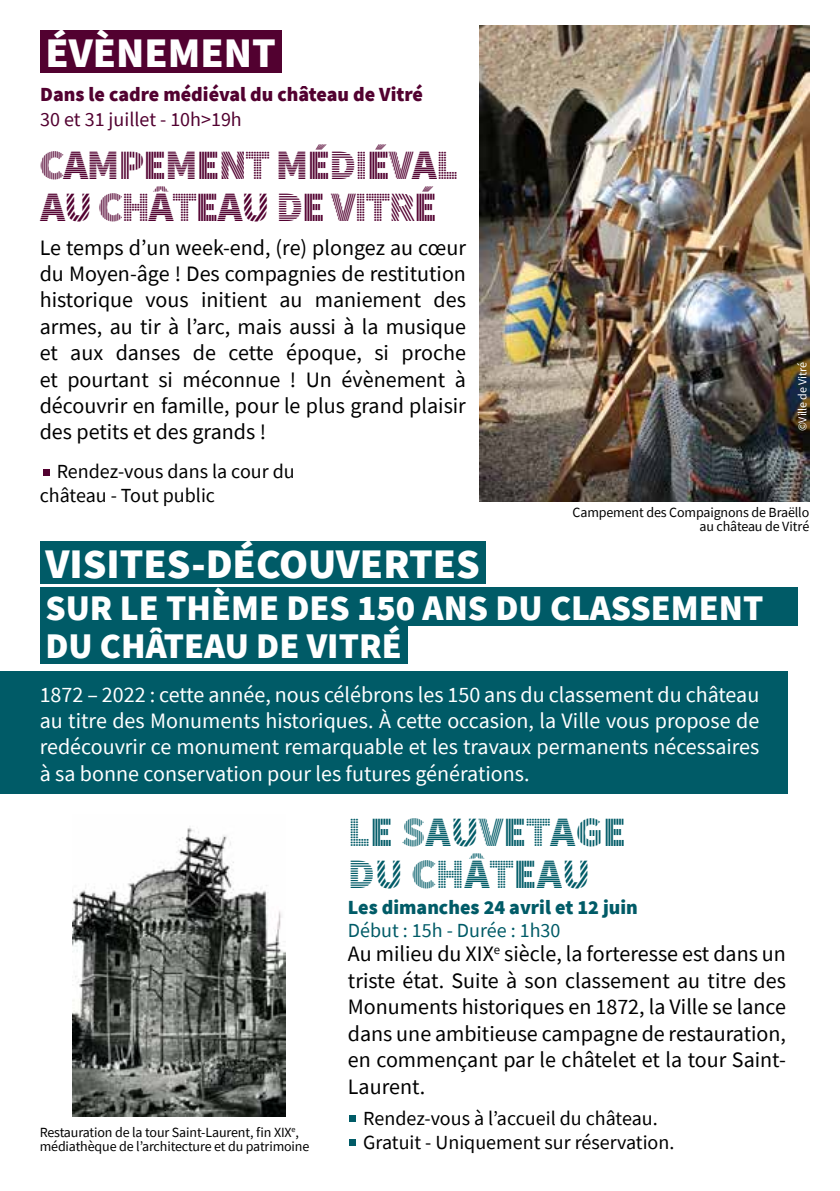
<style>
.page{position:relative;width:840px;height:1191px;background:#fff}
.page>*{position:absolute;margin:0;border:0;box-sizing:border-box;transform-origin:0 0}
.t1{font:42px/42px "Source Sans Pro DISPLAY";letter-spacing:-.03em;color:#520130}
.t2{font:900 42px "Source Sans Pro";color:#fff}
.t3{font:42px/42px "Source Sans Pro DISPLAY";color:#005b67}
.t4{font:900 36px "Source Sans Pro";color:#fff}
.t5{font:22px/26.4px "Source Sans Pro";color:#000;text-align:justify}
.t6{font:22px/26.4px "Source Sans Pro";color:#fff;text-align:justify}
.t7{font:20px/24px "Source Sans Pro";color:#000}
.t8{font:900 20px "Source Sans Pro";color:#520130}
.t9{font:900 20px "Source Sans Pro";color:#005b67}
.t10{font:20px "Source Sans Pro";color:#520130}
.t11{font:20px "Source Sans Pro";color:#005b67}
.t12{font:14px/14px "Source Sans Pro";letter-spacing:-.01em;color:#000;text-align:right}
.t13{font:12px "Source Sans Pro";letter-spacing:-.01em;color:#fff}
</style>
<div class="page">
<div style="left:0;top:672px;width:786px;height:122px;background:#005b67"></div>
<div style="left:40px;top:30px;width:241px;height:43px;background:#520130"></div>
<img style="left:479px;top:25px;width:329px;height:477px">
<svg style="left:43px;top:470px;width:6px;height:6px"></svg>
<div style="left:40px;top:541px;width:445px;height:43px;background:#005b67"></div>
<img style="left:73px;top:826px;width:212px;height:290px">
<svg style="left:349px;top:1115px;width:6px;height:6px"></svg>
<div style="left:40px;top:587px;width:757px;height:38px;background:#005b67"></div>
<svg style="left:349px;top:1139px;width:6px;height:6px"></svg>
<div style="left:40px;top:625px;width:367px;height:38px;background:#005b67"></div>
<h1 class="t2" style="left:45px;top:24px;width:232px">ÉVÈNEMENT</h1>
<p class="t8" style="left:40px;top:80px;width:384px">Dans le cadre médiéval du château de Vitré</p>
<p class="t10" style="left:40px;top:106px;width:203px">30 et 31 juillet - 10h&gt;19h</p>
<h1 class="t1" style="left:40px;top:145px;width:418px">CAMPEMENT MÉDIÉVAL<br>AU CHÂTEAU DE VITRÉ</h1>
<p class="t5" style="left:40px;top:234px;width:427px">Le temps d’un week-end, (re) plongez au cœur du Moyen-âge ! Des compagnies de restitution historique vous initient au maniement des armes, au tir à l’arc, mais aussi à la musique et aux danses de cette époque, si proche et pourtant si méconnue ! Un évènement à découvrir en famille, pour le plus grand plaisir des petits et des grands !</p>
<p class="t7" style="left:40px;top:459px;width:256px;text-indent:17px">Rendez-vous dans la cour du château - Tout public</p>
<h1 class="t2" style="left:45px;top:535px;width:435px">VISITES-DÉCOUVERTES</h1>
<p class="t13" style="left:794px;top:431px;width:71px;rotate:-90deg">©Ville de Vitré</p>
<p class="t12" style="left:572px;top:505px;width:238px">Campement des Compaignons de Braëllo au château de Vitré</p>
<h2 class="t4" style="left:45px;top:583px;width:719px">SUR LE THÈME DES 150 ANS DU CLASSEMENT</h2>
<h2 class="t4" style="left:45px;top:621px;width:357px">DU CHÂTEAU DE VITRÉ</h2>
<p class="t6" style="left:40px;top:681px;width:720px">1872 – 2022 : cette année, nous célébrons les 150 ans du classement du château au titre des Monuments historiques. À cette occasion, la Ville vous propose de redécouvrir ce monument remarquable et les travaux permanents nécessaires à sa bonne conservation pour les futures générations.</p>
<p class="t12" style="left:40px;top:1125px;width:271px;text-align:left">Restauration de la tour Saint-Laurent, fin XIX<sup>e</sup>, médiathèque de l’architecture et du patrimoine</p>
<h1 class="t3" style="left:348px;top:812px;width:279px">LE SAUVETAGE<br>DU CHÂTEAU</h1>
<p class="t9" style="left:348px;top:893px;width:291px">Les dimanches 24 avril et 12 juin</p>
<p class="t11" style="left:348px;top:917px;width:214px">Début : 15h - Durée : 1h30</p>
<p class="t5" style="left:348px;top:940px;width:439px">Au milieu du XIX<sup>e</sup> siècle, la forteresse est dans un triste état. Suite à son classement au titre des Monuments historiques en 1872, la Ville se lance dans une ambitieuse campagne de restauration, en commençant par le châtelet et la tour Saint-Laurent.</p>
<p class="t7" style="left:363px;top:1106px;width:312px">Rendez-vous à l’accueil du château.<br>Gratuit - Uniquement sur réservation.</p>
</div>
